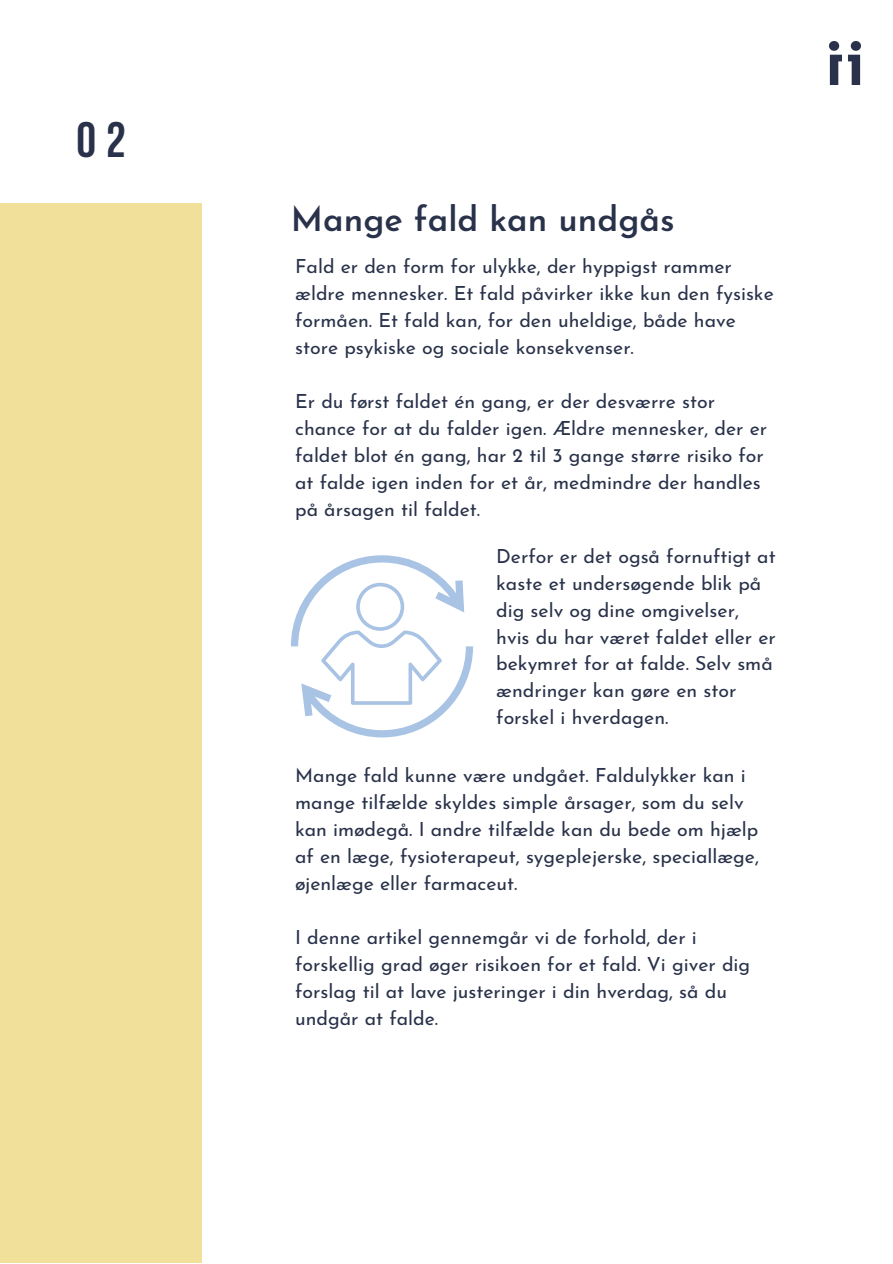
<style>
.page{position:relative;width:893px;height:1264px;background:#fff}
.page>*{position:absolute;margin:0;border:0;box-sizing:border-box;transform-origin:0 0}
.t1{font:700 49.65px "Bebas Neue";color:#29324a}
.t2{font:600 34.5px "Josefin Sans";color:#29324a}
.t3{font:19.5px/27px "Josefin Sans";color:#29324a}
</style>
<div class="page">
<div style="left:0;top:203px;width:201px;height:1059px;background:#f0e099"></div>
<img style="left:829px;top:41px;width:31px;height:43px">
<svg style="left:291px;top:555px;width:182px;height:182px"></svg>
<h1 class="t1" style="left:76px;top:120px;width:51px">02</h1>
<h2 class="t2" style="left:291px;top:205px;width:385px">Mange fald kan undgås</h2>
<p class="t3" style="left:295px;top:254px;width:480px">Fald er den form for ulykke, der hyppigst rammer ældre mennesker. Et fald påvirker ikke kun den fysiske formåen. Et fald kan, for den uheldige, både have store psykiske og sociale konsekvenser.</p>
<p class="t3" style="left:295px;top:389px;width:473px">Er du først faldet én gang, er der desværre stor chance for at du falder igen. Ældre mennesker, der er faldet blot én gang, har 2 til 3 gange større risiko for at falde igen inden for et år, medmindre der handles på årsagen til faldet.</p>
<p class="t3" style="left:496px;top:544px;width:281px">Derfor er det også fornuftigt at kaste et undersøgende blik på dig selv og dine omgivelser, hvis du har været faldet eller er bekymret for at falde. Selv små ændringer kan gøre en stor forskel i hverdagen.</p>
<p class="t3" style="left:295px;top:763px;width:465px">Mange fald kunne være undgået. Faldulykker kan i mange tilfælde skyldes simple årsager, som du selv kan imødegå. I andre tilfælde kan du bede om hjælp af en læge, fysioterapeut, sygeplejerske, speciallæge, øjenlæge eller farmaceut.</p>
<p class="t3" style="left:295px;top:925px;width:456px">I denne artikel gennemgår vi de forhold, der i forskellig grad øger risikoen for et fald. Vi giver dig forslag til at lave justeringer i din hverdag, så du undgår at falde.</p>
</div>
